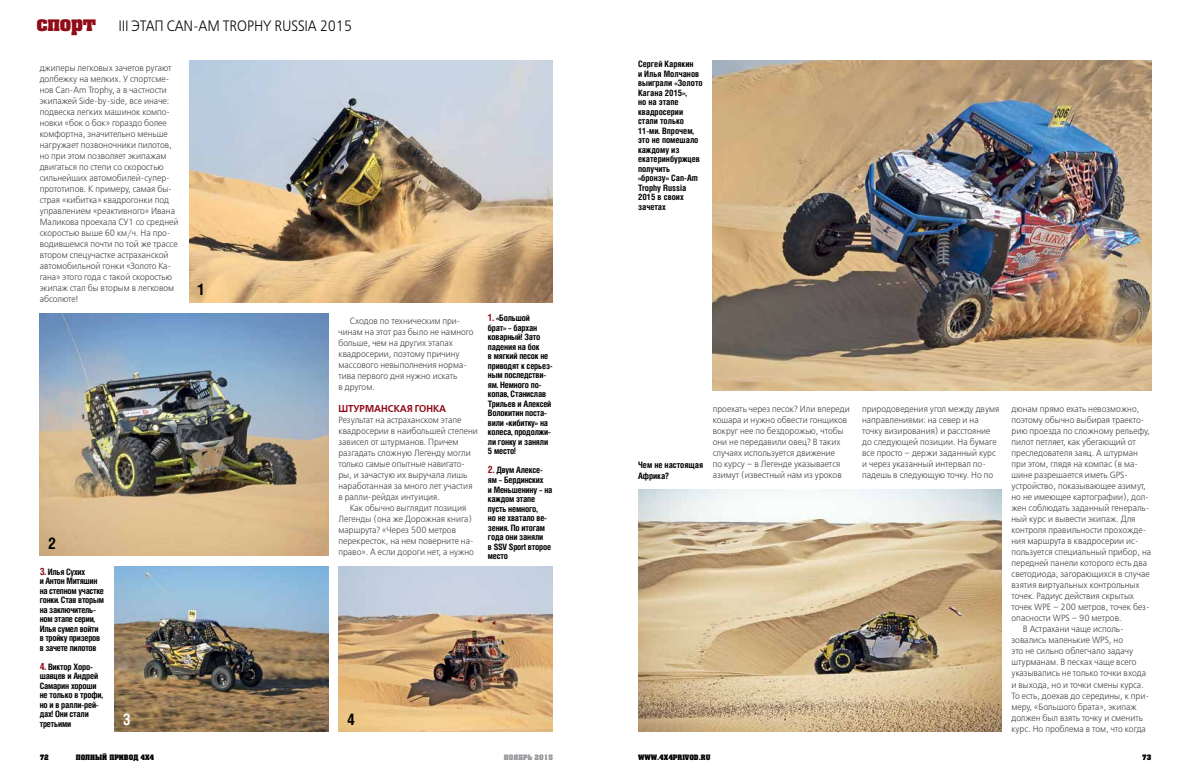
<style>
.page{position:relative;width:1191px;height:780px;background:#fff}
.page>*{position:absolute;margin:0;border:0;box-sizing:border-box;transform-origin:0 0}
.t1{font:700 16px "Helios Cond C";color:#000}
.t2{font:700 16px "Helios Cond C";color:#fff}
.t3{font:15px "Free Set Light C";letter-spacing:-.01em;color:#000;scale:.89 1}
.t4{font:10px "Free Set Demi C";color:#910c19;scale:.94 1}
.t5{font:9px/11px "Free Set Light C";color:#414042;scale:.94 1}
.t6{font:700 8.8px/9.5px "Helios Cond C";letter-spacing:-.02em;color:#000}
.t7{font:700 8.8px/9.5px "Helios Cond C";color:#000}
.t8{font:7px "Adamant C";color:#000}
.t9{font:7px "Adamant C";color:#939598}
.s1{font-family:"Adamant C";font-size:20.2px;color:#910c19}
.s2{font-size:10px;color:#910c19}
</style>
<div class="page">
<img style="left:114px;top:566px;width:215px;height:165px">
<img style="left:338px;top:566px;width:215px;height:165px">
<img style="left:189px;top:60px;width:364px;height:242px">
<img style="left:638px;top:489px;width:364px;height:242px">
<img style="left:712px;top:60px;width:439px;height:330px">
<img style="left:40px;top:313px;width:289px;height:242px">
<h2 class="t3" style="left:36px;top:18px;width:356px"><span class="s1">спорт</span> III ЭТАП CAN-AM TROPHY RUSSIA 2015</h2>
<p class="t5" style="left:40px;top:63px;width:149px">джиперы легковых зачетов ругают долбежку на мелких. У спортсме&shy;нов Can-Am Trophy, а в частности экипажей Side-by-side, все иначе: подвеска легких машинок компо&shy;новки «бок о бок» гораздо более комфортна, значительно меньше нагружает позвоночники пилотов, но при этом позволяет экипажам двигаться по степи со скоростью сильнейших автомобилей-супер&shy;прототипов. К примеру, самая бы&shy;страя «кибитка» квадрогонки под управлением «реактивного» Ивана<br>Маликова проехала СУ1 со средней скоростью выше 60 км/ч. На про&shy;водившемся почти по той же трассе втором спецучастке астраханской автомобильной гонки «Золото Ка&shy;гана» этого года с такой скоростью экипаж стал бы вторым в легковом абсолюте!</p>
<h1 class="t1" style="left:198px;top:280px;width:9px">1</h1>
<h1 class="t1" style="left:48px;top:533px;width:10px">2</h1>
<p class="t5" style="left:338px;top:316px;width:145px;text-indent:11px">Сходов по техническим при&shy;чинам на этот раз было не намного больше, чем на других этапах квадросерии, поэтому причину массового невыполнения норма&shy;тива первого дня нужно искать<br>в другом.</p>
<p class="t4" style="left:338px;top:403px;width:116px">ШТУРМАНСКАЯ ГОНКА</p>
<p class="t5" style="left:338px;top:415px;width:150px">Результат на астраханском этапе квадросерии в наибольшей степени зависел от штурманов. Причем разгадать сложную Легенду могли только самые опытные навигато&shy;ры, и зачастую их выручала лишь наработанная за много лет участия в ралли-рейдах интуиция.</p>
<p class="t5" style="left:338px;top:503px;width:146px;text-indent:11px">Как обычно выглядит позиция<br>Легенды (она же Дорожная книга) маршрута? «Через 500 метров перекресток, на нем поверните на&shy;право». А если дороги нет, а нужно</p>
<p class="t6" style="left:40px;top:566px;width:66px"><span class="s2">3.</span> Илья Сухих<br>и Антон Митяшин на степном участке гонки. Став вторым на заключитель&shy;ном этапе серии,<br>Илья сумел войти в тройку призеров в зачете пилотов</p>
<p class="t6" style="left:40px;top:661px;width:65px"><span class="s2">4.</span> Виктор Хоро&shy;шавцев и Андрей<br>Самарин хороши не только в трофи, но и в ралли-рей&shy;дах! Они стали третьими</p>
<h1 class="t2" style="left:123px;top:709px;width:10px">3</h1>
<h1 class="t1" style="left:347px;top:709px;width:9px">4</h1>
<p class="t6" style="left:488px;top:313px;width:66px"><span class="s2">1.</span> «Большой<br>брат» – бархан коварный! Зато падения на бок<br>в мягкий песок не приводят к серьез&shy;ным последстви&shy;ям. Немного по&shy;копав, Станислав<br>Трильев и Алексей<br>Волокитин поста&shy;вили «кибитку» на колеса, продолжи&shy;ли гонку и заняли<br>5 место!</p>
<p class="t6" style="left:488px;top:465px;width:66px"><span class="s2">2.</span> Двум Алексе&shy;ям – Бердинских<br>и Меньшенину – на каждом этапе пусть немного,<br>но не хватало ве&shy;зения. По итогам года они заняли<br>в SSV Sport второе место</p>
<p class="t7" style="left:638px;top:59px;width:66px">Сергей Карякин<br>и Илья Молчанов выиграли «Золото<br>Кагана 2015»,<br>но на этапе квадросерии стали только<br>11-ми. Впрочем, это не помешало каждому из екатеринбуржцев получить «бронзу» Can-Am<br>Trophy Russia<br>2015 в своих зачетах</p>
<p class="t7" style="left:638px;top:459px;width:67px;line-height:10.6px">Чем не настоящая<br>Африка?</p>
<p class="t5" style="left:712px;top:404px;width:147px">проехать через песок? Или впереди кошара и нужно обвести гонщиков вокруг нее по бездорожью, чтобы они не передавили овец? В таких случаях используется движение<br>по курсу – в Легенде указывается азимут (известный нам из уроков</p>
<p class="t5" style="left:862px;top:404px;width:148px">природоведения угол между двумя направлениями: на север и на точку визирования) и расстояние до следующей позиции. На бумаге все просто – держи заданный курс и через указанный интервал по&shy;падешь в следующую точку. Но по</p>
<p class="t5" style="left:1011px;top:404px;width:138px">дюнам прямо ехать невозможно,</p>
<p class="t5" style="left:1011px;top:415px;width:143px">поэтому обычно выбирая траекто-</p>
<p class="t5" style="left:1011px;top:426px;width:149px">рию проезда по сложному рельефу,</p>
<p class="t5" style="left:1011px;top:437px;width:134px">пилот петляет, как убегающий от</p>
<p class="t5" style="left:1011px;top:448px;width:136px">преследователя заяц. А штурман</p>
<p class="t5" style="left:1011px;top:459px;width:136px">при этом, глядя на компас (в ма-</p>
<p class="t5" style="left:1011px;top:470px;width:125px">шине разрешается иметь GPS-</p>
<p class="t5" style="left:1011px;top:481px;width:144px">устройство, показывающее азимут,</p>
<p class="t5" style="left:1011px;top:492px;width:148px">но не имеющее картографии), дол-</p>
<p class="t5" style="left:1011px;top:503px;width:148px">жен соблюдать заданный генераль-</p>
<p class="t5" style="left:1011px;top:514px;width:133px">ный курс и вывести экипаж. Для</p>
<p class="t5" style="left:1011px;top:525px;width:145px">контроля правильности прохожде-</p>
<p class="t5" style="left:1011px;top:536px;width:137px">ния маршрута в квадросерии ис-</p>
<p class="t5" style="left:1011px;top:547px;width:150px">пользуется специальный прибор, на</p>
<p class="t5" style="left:1011px;top:558px;width:146px">передней панели которого есть два</p>
<p class="t5" style="left:1011px;top:569px;width:149px">светодиода, загорающихся в случае</p>
<p class="t5" style="left:1011px;top:580px;width:138px">взятия виртуальных контрольных</p>
<p class="t5" style="left:1011px;top:591px;width:132px">точек. Радиус действия скрытых</p>
<p class="t5" style="left:1011px;top:602px;width:148px">точек WPE – 200 метров, точек без-</p>
<p class="t5" style="left:1011px;top:613px;width:118px">опасности WPS – 90 метров.</p>
<p class="t5" style="left:1022px;top:624px;width:109px">В Астрахани чаще исполь-</p>
<p class="t5" style="left:1011px;top:635px;width:120px">зовались маленькие WPS, но</p>
<p class="t5" style="left:1011px;top:646px;width:131px">это не сильно облегчало задачу</p>
<p class="t5" style="left:1011px;top:657px;width:135px">штурманам. В песках чаще всего</p>
<p class="t5" style="left:1011px;top:668px;width:145px">указывались не только точки входа</p>
<p class="t5" style="left:1011px;top:679px;width:142px">и выхода, но и точки смены курса.</p>
<p class="t5" style="left:1011px;top:690px;width:148px">То есть, доехав до середины, к при-</p>
<p class="t5" style="left:1011px;top:701px;width:135px">меру, «Большого брата», экипаж</p>
<p class="t5" style="left:1011px;top:712px;width:141px">должен был взять точку и сменить</p>
<p class="t5" style="left:1011px;top:723px;width:144px">курс. Но проблема в том, что когда</p>
<p class="t8" style="left:40px;top:752px;width:11px">72</p>
<p class="t8" style="left:76px;top:752px;width:80px">ПОЛНЫЙ ПРИВОД 4Х4</p>
<p class="t9" style="left:504px;top:752px;width:50px">НОЯБРЬ 2015</p>
<p class="t8" style="left:638px;top:752px;width:74px">WWW.4X4PRIVOD.RU</p>
<p class="t8" style="left:1142px;top:752px;width:11px">73</p>
</div>
